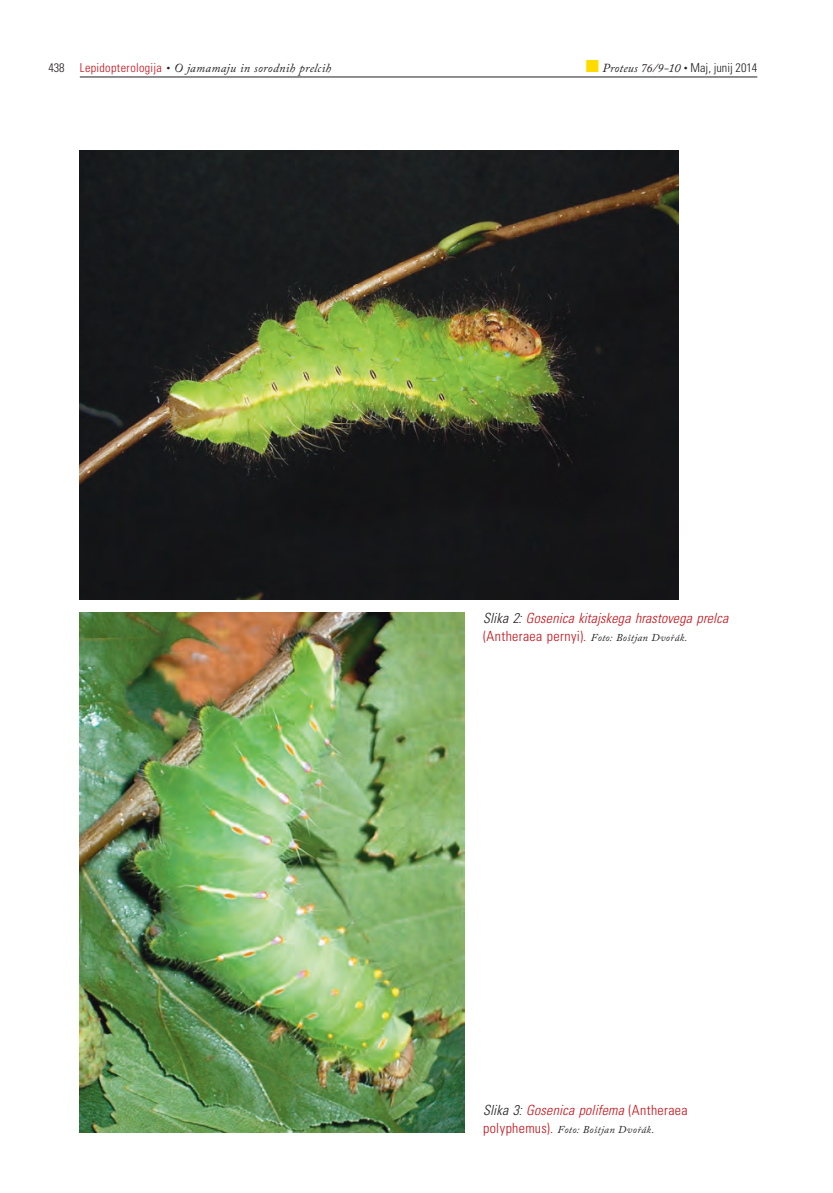
<style>
.page{position:relative;width:833px;height:1193px;background:#fff}
.page>*{position:absolute;margin:0;border:0;box-sizing:border-box;transform-origin:0 0}
.t1{font:italic 300 condensed 14px "Univers";letter-spacing:.01em;color:#c2121a}
.t2{font:italic 12.25px "Adobe Caslon Pro";letter-spacing:.02em;color:#231f20}
.t3{font:italic 10.5px "Adobe Caslon Pro";letter-spacing:.03em;color:#231f20}
.s1{font-family:"Univers";font-weight:300;font-style:normal;font-stretch:condensed}
.s2{font-family:"Univers";font-weight:300;font-style:normal;font-stretch:condensed;color:#c2121a}
.s3{color:#ffdc01}
.s4{color:#231f20}
.s5{font-family:"Univers";font-weight:300;font-style:normal;font-stretch:condensed;font-size:14px;color:#c2121a}
.s6{font-style:normal}
</style>
<div class="page">
<hr style="left:80px;top:77px;width:677px;height:1px;background:#231f20">
<img style="left:80px;top:150px;width:598px;height:449px">
<img style="left:80px;top:612px;width:384px;height:521px">
<p class="t2" style="left:48px;top:61px;width:284px"><span class="s1">438</span> <span class="s2">Lepidopterologija</span> • O jamamaju in sorodnih prelcih</p>
<p class="t2" style="left:586px;top:61px;width:173px"><span class="s3">■</span> Proteus 76/9-10 • <span class="s1">Maj, junij 2014</span></p>
<p class="t1" style="left:483px;top:610px;width:247px"><span class="s4">Slika 2:</span> Gosenica kitajskega hrastovega prelca</p>
<p class="t3" style="left:483px;top:631px;width:206px"><span class="s5">(Antheraea pernyi).</span> Foto: Boštjan Dvořák.</p>
<p class="t1" style="left:483px;top:1101px;width:206px"><span class="s4">Slika 3:</span> Gosenica polifema <span class="s6">(Antheraea</span></p>
<p class="t3" style="left:483px;top:1123px;width:173px"><span class="s5">polyphemus).</span> Foto: Boštjan Dvořák.</p>
</div>
